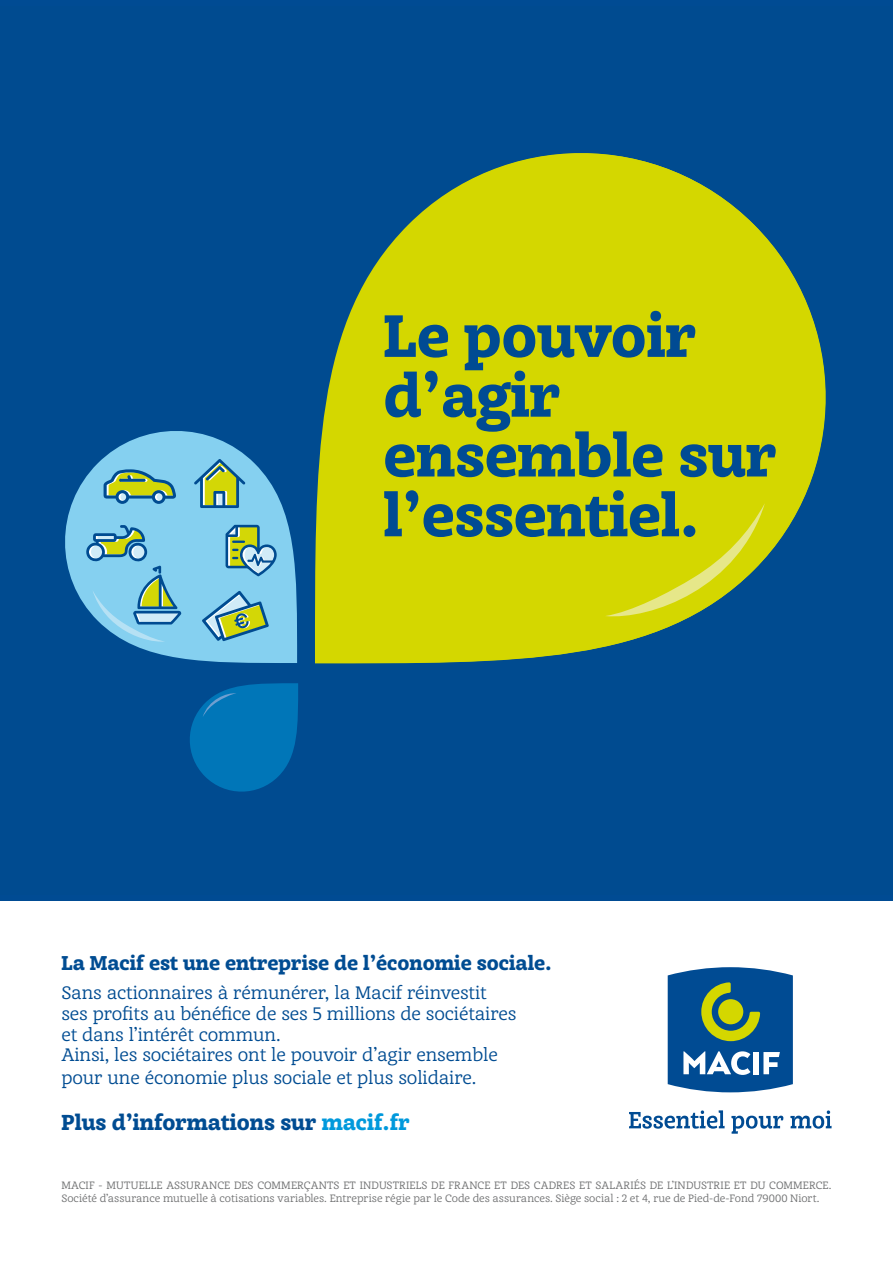
<style>
.page{position:relative;width:893px;height:1263px;background:#fff}
.page>*{position:absolute;margin:0;border:0;box-sizing:border-box;transform-origin:0 0}
.t1{font:900 56.85px/59.8px "Achille IIFY";letter-spacing:-.005em;color:#004b93}
.t2{font:900 20.7px "Achille IIFY";color:#004c92}
.t3{font:900 19.05px "Achille IIFY";color:#004c92}
.t4{font:17.4px/20.7px "Achille IIFY";letter-spacing:-.01em;color:#004c92}
.t5{font:10.35px/12.8px "Achille IIFY";color:#707172}
.s1{color:#0099dc}
</style>
<div class="page">
<div style="left:0;top:7px;width:893px;height:887px;background:#004b90"></div>
<svg style="left:65px;top:431px;width:233px;height:232px;fill:#85d0f0"></svg>
<svg style="left:202px;top:591px;width:67px;height:50px"></svg>
<svg style="left:86px;top:525px;width:96px;height:118px;background:#79bbcf"></svg>
<svg style="left:104px;top:469px;width:72px;height:35px"></svg>
<svg style="left:194px;top:459px;width:51px;height:49px"></svg>
<svg style="left:226px;top:525px;width:51px;height:51px"></svg>
<svg style="left:190px;top:683px;width:108px;height:109px"></svg>
<svg style="left:668px;top:967px;width:125px;height:125px;background:#346e8f"></svg>
<svg style="left:629px;top:1110px;width:96px;height:19px"></svg>
<svg style="left:731px;top:1116px;width:52px;height:18px"></svg>
<svg style="left:790px;top:1110px;width:41px;height:19px"></svg>
<svg style="left:315px;top:153px;width:511px;height:511px;fill:#d4d700"></svg>
<div style="left:394px;top:309px;width:371px;height:311px;background:#d4d700"></div>
<h1 class="t1" style="left:383px;top:306px;width:395px">Le pouvoir d’agir ensemble sur l’essentiel.</h1>
<h3 class="t3" style="left:61px;top:949px;width:492px">La Macif est une entreprise de l’économie sociale.</h3>
<h3 class="t4" style="left:61px;top:982px;width:457px">Sans actionnaires à rémunérer, la Macif réinvestit ses profits au bénéfice de ses 5 millions de sociétaires et dans l’intérêt commun.<br>Ainsi, les sociétaires ont le pouvoir d’agir ensemble</h3>
<h3 class="t4" style="left:61px;top:1067px;width:416px">pour une économie plus sociale et plus solidaire.</h3>
<h2 class="t2" style="left:61px;top:1108px;width:350px">Plus d’informations sur <span class="s1">macif.fr</span></h2>
<p class="t5" style="left:61px;top:1178px;width:772px">MACIF - MUTUELLE ASSURANCE DES COMMERÇANTS ET INDUSTRIELS DE FRANCE ET DES CADRES ET SALARIÉS DE L’INDUSTRIE ET DU COMMERCE.<br>Société d’assurance mutuelle à cotisations variables. Entreprise régie par le Code des assurances. Siège social : 2 et 4, rue de Pied-de-Fond 79000 Niort.</p>
</div>
